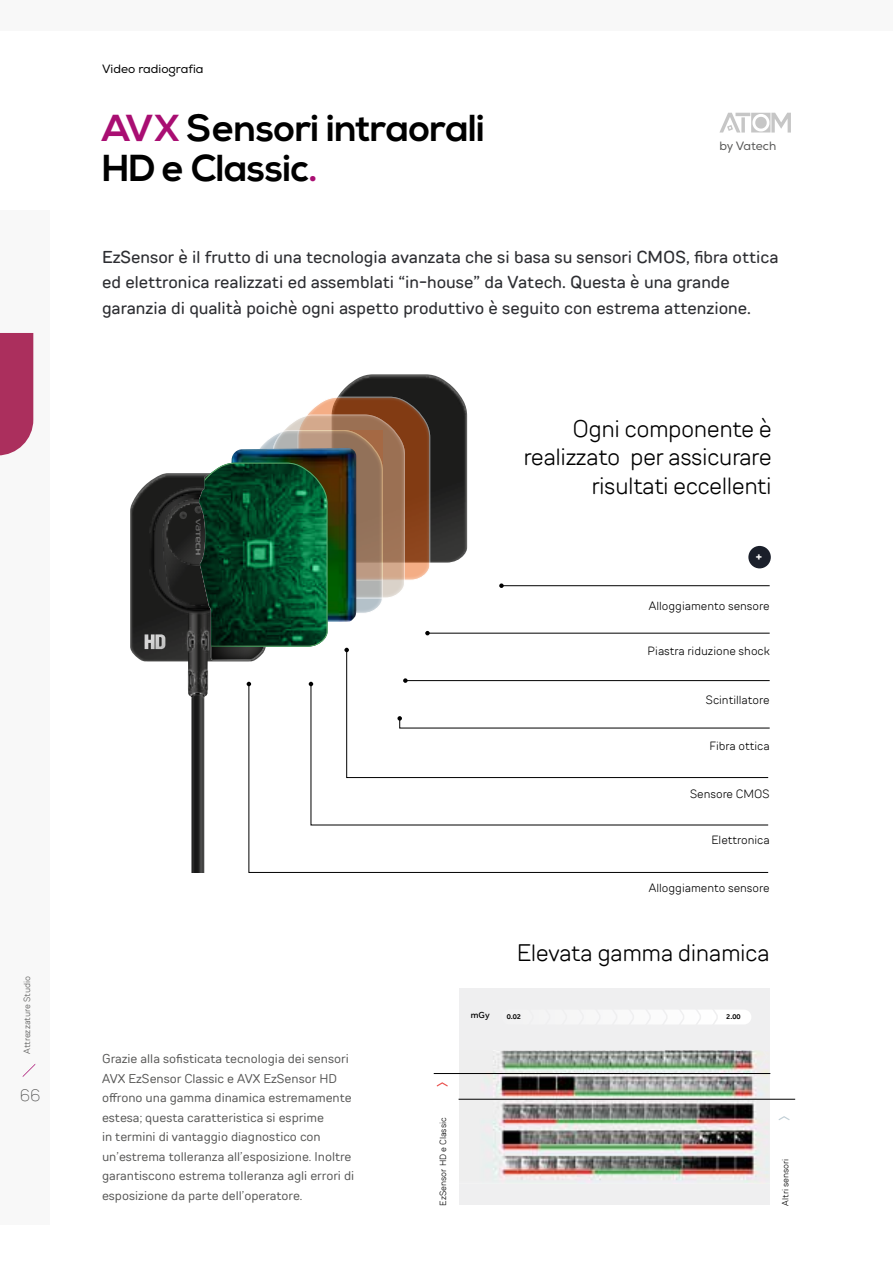
<style>
.page{position:relative;width:893px;height:1263px;background:#fff}
.page>*{position:absolute;margin:0;border:0;box-sizing:border-box;transform-origin:0 0}
.t1{font:700 37.5px/40.5px "Nexa";letter-spacing:-.01em;color:#000}
.t2{font:300 24px/28.5px "TT Rounds Neue";letter-spacing:-.02em;color:#000;text-align:right}
.t3{font:500 17.25px/25.5px "TT Rounds Neue";color:#2d2e32}
.t4{font:200 16.5px "TT Rounds Neue";color:#575756}
.t5{font:12.75px/19.5px "TT Rounds Neue";color:#575756}
.t6{font:700 12.75px "Effra CC";color:#fff}
.t7{font:300 12px "TT Rounds Neue";color:#000}
.t8{font:12px "Nexa";color:#000}
.t9{font:12px "Nexa";color:#575756}
.t10{font:300 9px "TT Rounds Neue";color:#000}
.t11{font:300 9px "TT Rounds Neue";color:#575756}
.t12{font:500 9px "Effra CC";color:#000}
.t13{font:600 7.5px "Effra CC";color:#000}
.s1{color:#a90e72}
</style>
<div class="page">
<div style="left:459px;top:988px;width:311px;height:216px;background:#efeff0"></div>
<svg style="left:130px;top:374px;width:640px;height:499px"></svg>
<img style="left:459px;top:1050px;width:311px;height:132px">
<hr style="left:434px;top:1073px;width:336px;height:1px;background:#000">
<hr style="left:459px;top:1099px;width:336px;height:1px;background:#000">
<div style="left:502px;top:1009px;width:249px;height:15px;background:#fff;border-radius:7px"></div>
<svg style="left:525px;top:1009px;width:10px;height:15px"></svg>
<svg style="left:542px;top:1009px;width:10px;height:15px"></svg>
<svg style="left:559px;top:1009px;width:10px;height:15px"></svg>
<svg style="left:576px;top:1009px;width:9px;height:15px"></svg>
<svg style="left:592px;top:1009px;width:10px;height:15px"></svg>
<svg style="left:609px;top:1009px;width:10px;height:15px"></svg>
<svg style="left:626px;top:1009px;width:10px;height:15px"></svg>
<svg style="left:643px;top:1009px;width:9px;height:15px"></svg>
<svg style="left:659px;top:1009px;width:10px;height:15px"></svg>
<svg style="left:676px;top:1009px;width:10px;height:15px"></svg>
<svg style="left:693px;top:1009px;width:9px;height:15px"></svg>
<svg style="left:712px;top:1009px;width:6px;height:15px"></svg>
<svg style="left:759px;top:1050px;width:10px;height:18px"></svg>
<svg style="left:437px;top:1082px;width:11px;height:4px"></svg>
<svg style="left:778px;top:1116px;width:12px;height:4px"></svg>
<div style="left:748px;top:546px;width:23px;height:22px;background:#1a1f2a;border-radius:50%"></div>
<svg style="left:719px;top:113px;width:72px;height:20px"></svg>
<div style="left:0;top:210px;width:50px;height:1015px;background:#f8f8f8"></div>
<div style="left:0;top:0;width:893px;height:30px;background:#f8f8f8"></div>
<svg style="left:23px;top:1064px;width:12px;height:13px"></svg>
<div style="left:0;top:333px;width:33px;height:122px;background:#ab2f5d"></div>
<p class="t11" style="left:21px;top:1054px;width:79px;rotate:-90deg">Attrezzature Studio</p>
<p class="t4" style="left:20px;top:1085px;width:22px">66</p>
<p class="t8" style="left:102px;top:61px;width:103px">Video radiografia</p>
<h1 class="t1" style="left:102px;top:109px;width:385px"><span class="s1">AVX</span> Sensori intraorali<br>HD e Classic<span class="s1">.</span></h1>
<p class="t9" style="left:719px;top:138px;width:58px">by Vatech</p>
<p class="t3" style="left:102px;top:244px;width:678px">EzSensor è il frutto di una tecnologia avanzata che si basa su sensori CMOS, fibra ottica ed elettronica realizzati ed assemblati “in-house” da Vatech. Questa è una grande garanzia di qualità poichè ogni aspetto produttivo è seguito con estrema attenzione.</p>
<h2 class="t2" style="left:523px;top:414px;width:250px">Ogni componente è realizzato per assicurare risultati eccellenti</h2>
<p class="t6" style="left:756px;top:549px;width:8px">+</p>
<p class="t7" style="left:649px;top:598px;width:122px">Alloggiamento sensore</p>
<p class="t7" style="left:648px;top:643px;width:124px">Piastra riduzione shock</p>
<p class="t7" style="left:706px;top:692px;width:65px">Scintillatore</p>
<p class="t7" style="left:710px;top:738px;width:62px">Fibra ottica</p>
<p class="t7" style="left:690px;top:786px;width:81px">Sensore CMOS</p>
<p class="t7" style="left:711px;top:832px;width:60px">Elettronica</p>
<p class="t7" style="left:649px;top:880px;width:122px">Alloggiamento sensore</p>
<h2 class="t2" style="left:517px;top:937px;width:254px">Elevata gamma dinamica</h2>
<p class="t5" style="left:102px;top:1049px;width:254px">Grazie alla sofisticata tecnologia dei sensori AVX EzSensor Classic e AVX EzSensor HD offrono una gamma dinamica estremamente estesa; questa caratteristica si esprime<br>in termini di vantaggio diagnostico con un’estrema tolleranza all’esposizione. Inoltre garantiscono estrema tolleranza agli errori di esposizione da parte dell’operatore.</p>
<p class="t12" style="left:471px;top:1010px;width:20px">mGy</p>
<p class="t13" style="left:507px;top:1012px;width:16px">0.02</p>
<p class="t13" style="left:726px;top:1012px;width:16px">2.00</p>
<p class="t10" style="left:437px;top:1205px;width:90px;rotate:-90deg">EzSensor HD e Classic</p>
<p class="t10" style="left:780px;top:1206px;width:48px;rotate:-90deg">Altri sensori</p>
</div>
